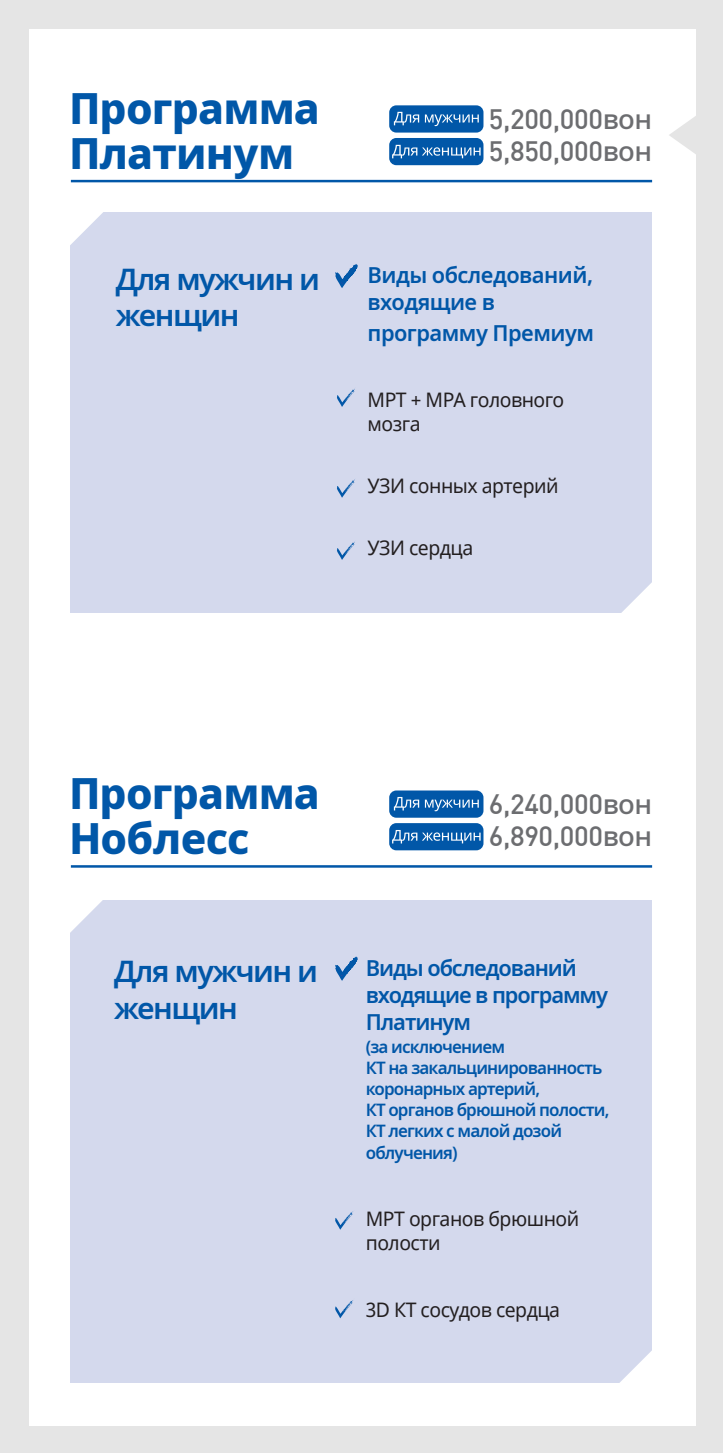
<style>
.page{position:relative;width:723px;height:1453px;background:#e5e5e5}
.page>*{position:absolute;margin:0;border:0;box-sizing:border-box;transform-origin:0 0}
.t1{font:800 43px "Noto Sans";letter-spacing:-.02em;color:#0157a8}
.t2{font:600 30.25px/36.2px "Noto Sans";letter-spacing:-.05em;color:#0157a8}
.t3{font:500 27.5px "DIN";letter-spacing:-.015em;color:#6c6d70}
.t4{font:600 22.5px/27px "Noto Sans";letter-spacing:-.025em;color:#0157a8}
.t5{font:600 22.5px "Noto Sans";letter-spacing:-.05em;color:#0157a8}
.t6{font:20px/24px "Noto Sans";letter-spacing:-.025em;color:#231f20}
.t7{font:600 17.5px "Noto Sans";letter-spacing:-.05em;color:#0157a8}
.s1{font-family:"Noto Sans"}
</style>
<div class="page">
<div style="left:29px;top:29px;width:666px;height:1396px;background:#fff"></div>
<svg style="left:669px;top:115px;width:27px;height:40px"></svg>
<hr style="left:71px;top:180px;width:581px;height:2px;background:#0157a8">
<div style="left:71px;top:213px;width:581px;height:400px;background:#d4d9ed"></div>
<svg style="left:70px;top:212px;width:35px;height:34px"></svg>
<svg style="left:621px;top:582px;width:31px;height:31px"></svg>
<svg style="left:337px;top:388px;width:18px;height:19px"></svg>
<svg style="left:337px;top:479px;width:18px;height:19px"></svg>
<svg style="left:337px;top:541px;width:18px;height:19px"></svg>
<svg style="left:335px;top:264px;width:23px;height:24px"></svg>
<div style="left:389px;top:105px;width:94px;height:28px;background:#0157a8;border-radius:7px"></div>
<div style="left:389px;top:138px;width:94px;height:27px;background:#0157a8;border-radius:7px"></div>
<svg style="left:394px;top:112px;width:85px;height:14px"></svg>
<svg style="left:392px;top:145px;width:89px;height:13px"></svg>
<hr style="left:71px;top:865px;width:581px;height:3px;background:#0157a8">
<div style="left:71px;top:900px;width:581px;height:482px;background:#d4d9ed"></div>
<svg style="left:70px;top:900px;width:33px;height:34px"></svg>
<svg style="left:335px;top:1211px;width:19px;height:19px"></svg>
<svg style="left:335px;top:1300px;width:19px;height:18px"></svg>
<svg style="left:335px;top:956px;width:23px;height:25px"></svg>
<div style="left:389px;top:790px;width:94px;height:28px;background:#0157a8;border-radius:7px"></div>
<div style="left:389px;top:823px;width:94px;height:27px;background:#0157a8;border-radius:7px"></div>
<svg style="left:394px;top:797px;width:85px;height:14px"></svg>
<svg style="left:392px;top:830px;width:89px;height:13px"></svg>
<svg style="left:618px;top:1351px;width:34px;height:32px"></svg>
<p class="t1" style="left:69px;top:77px;width:252px">Программа</p>
<p class="t1" style="left:69px;top:122px;width:227px">Платинум</p>
<p class="t2" style="left:116px;top:262px;width:205px">Для мужчин и</p>
<p class="t2" style="left:116px;top:298px;width:125px">женщин</p>
<p class="t3" style="left:489px;top:101px;width:165px">5,200,000<span class="s1">вон</span></p>
<p class="t3" style="left:489px;top:134px;width:165px">5,850,000<span class="s1">вон</span></p>
<p class="t4" style="left:367px;top:262px;width:227px">Виды обследований, входящие в</p>
<p class="t4" style="left:367px;top:320px;width:228px">программу Премиум</p>
<p class="t6" style="left:367px;top:388px;width:198px">МРТ + МРА головного мозга</p>
<p class="t6" style="left:367px;top:474px;width:193px">УЗИ сонных артерий</p>
<p class="t6" style="left:367px;top:537px;width:107px">УЗИ сердца</p>
<p class="t1" style="left:69px;top:762px;width:252px">Программа</p>
<p class="t1" style="left:69px;top:807px;width:182px">Ноблесс</p>
<p class="t3" style="left:489px;top:786px;width:165px">6,240,000<span class="s1">вон</span></p>
<p class="t3" style="left:489px;top:819px;width:165px">6,890,000<span class="s1">вон</span></p>
<p class="t2" style="left:114px;top:954px;width:205px">Для мужчин и женщин</p>
<p class="t5" style="left:366px;top:952px;width:213px">Виды обследований</p>
<p class="t5" style="left:366px;top:979px;width:244px">входящие в программу</p>
<p class="t5" style="left:366px;top:1006px;width:107px">Платинум</p>
<p class="t7" style="left:366px;top:1034px;width:141px">(за исключением</p>
<p class="t7" style="left:366px;top:1055px;width:238px">КТ на закальцинированность</p>
<p class="t7" style="left:366px;top:1076px;width:176px">коронарных артерий,</p>
<p class="t7" style="left:366px;top:1097px;width:245px">КТ органов брюшной полости,</p>
<p class="t7" style="left:366px;top:1118px;width:198px">КТ легких с малой дозой</p>
<p class="t7" style="left:366px;top:1140px;width:93px">облучения)</p>
<p class="t6" style="left:366px;top:1207px;width:215px">МРТ органов брюшной полости</p>
<p class="t6" style="left:366px;top:1298px;width:196px">3D КТ сосудов сердца</p>
</div>
